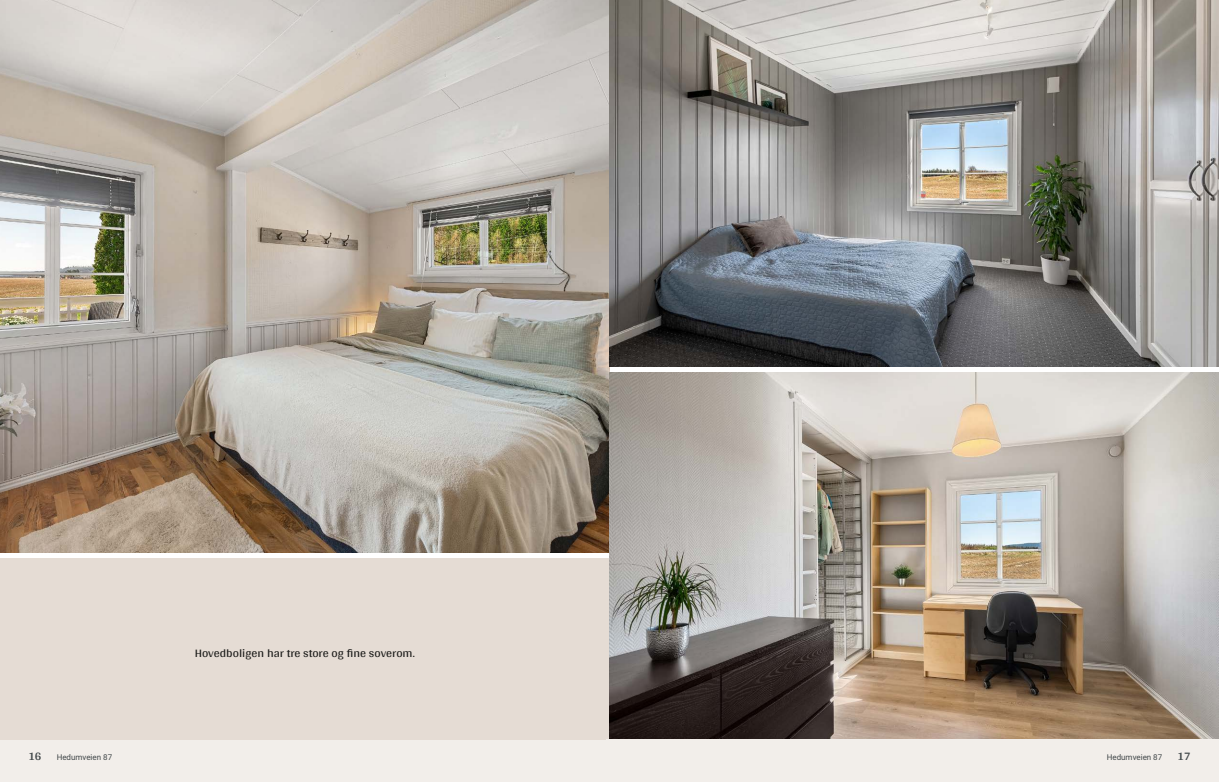
<style>
.page{position:relative;width:1219px;height:782px;background:#fff}
.page>*{position:absolute;margin:0;border:0;box-sizing:border-box;transform-origin:0 0}
.t1{font:12px "Arya";color:#1d1d1b}
.t2{font:700 12px "Arya";color:#414749}
.t3{font:8px "Roboto Vitec";color:#414749}
</style>
<div class="page">
<div style="left:0;top:739px;width:609px;height:42px;background:#f2eeea"></div>
<img style="left:0;top:0;width:609px;height:552px">
<div style="left:0;top:558px;width:609px;height:181px;background:#e5dcd4"></div>
<img style="left:609px;top:0;width:610px;height:367px">
<img style="left:609px;top:372px;width:610px;height:367px">
<div style="left:607px;top:739px;width:612px;height:42px;background:#f2eeea"></div>
<p class="t2" style="left:28px;top:749px;width:15px">16</p>
<p class="t3" style="left:57px;top:751px;width:57px">Hedumveien 87</p>
<p class="t1" style="left:195px;top:645px;width:222px">Hovedboligen har tre store og fine soverom.</p>
<p class="t3" style="left:1107px;top:751px;width:57px">Hedumveien 87</p>
<p class="t2" style="left:1177px;top:749px;width:15px">17</p>
</div>
